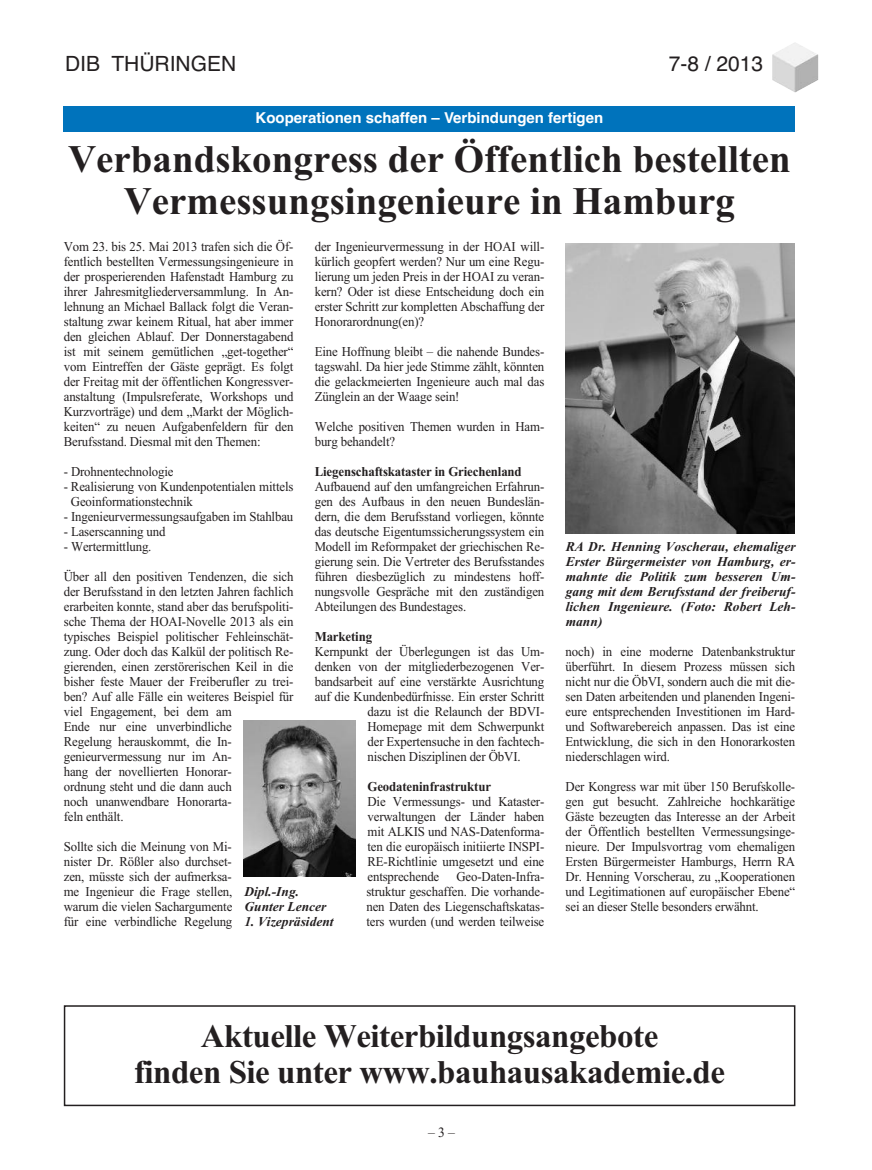
<style>
.page{position:relative;width:872px;height:1170px;background:#fff}
.page>*{position:absolute;margin:0;border:0;box-sizing:border-box;transform-origin:0 0}
.t1{font:700 39px/42px "Times New Roman";color:#231f20;text-align:center}
.t2{font:700 33px/36px "Times New Roman";letter-spacing:-.015em;color:#231f20;text-align:center}
.t3{font:21px "Helvetica";color:#231f20}
.t4{font:700 15px "Helvetica";color:#fff}
.t5{font:13.5px/15px "Times New Roman";letter-spacing:-.01em;color:#231f20;text-align:justify;scale:.95 1}
.t6{font:italic 700 13.5px/15px "Times New Roman";color:#231f20;text-align:justify}
.t7{font:700 13.5px "Times New Roman";letter-spacing:-.01em;color:#231f20;scale:.95 1}
</style>
<div class="page">
<img style="left:772px;top:43px;width:46px;height:50px">
<div style="left:64px;top:106px;width:731px;height:26px;background:#0073bc"></div>
<img style="left:566px;top:243px;width:228px;height:290px">
<img style="left:244px;top:720px;width:111px;height:156px">
<div style="left:64px;top:1005px;width:731px;height:101px;border:2px solid #231f20"></div>
<h3 class="t3" style="left:65px;top:52px;width:173px">DIB THÜRINGEN</h3>
<h3 class="t3" style="left:668px;top:52px;width:96px">7-8 / 2013</h3>
<p class="t4" style="left:256px;top:109px;width:349px">Kooperationen schaffen – Verbindungen fertigen</p>
<h1 class="t1" style="left:68px;top:137px;width:724px">Verbandskongress der Öffentlich bestellten<br>Vermessungsingenieure in Hamburg</h1>
<p class="t5" style="left:64px;top:239px;width:243px">Vom 23. bis 25. Mai 2013 trafen sich die Öf&shy;fentlich bestellten Vermessungsingenieure in der prosperierenden Hafenstadt Hamburg zu ihrer Jahresmitgliederversammlung. In An&shy;lehnung an Michael Ballack folgt die Veran&shy;staltung zwar keinem Ritual, hat aber immer den gleichen Ablauf. Der Donnerstagabend ist mit seinem gemütlichen „get-together“ vom Eintreffen der Gäste geprägt. Es folgt der Freitag mit der öffentlichen Kongressver&shy;anstaltung (Impulsreferate, Workshops und Kurzvorträge) und dem „Markt der Möglich&shy;keiten“ zu neuen Aufgabenfeldern für den Berufsstand. Diesmal mit den Themen:</p>
<p class="t5" style="left:64px;top:464px;width:117px">- Drohnentechnologie</p>
<p class="t5" style="left:71px;top:479px;width:236px;text-indent:-7px">- Realisierung von Kundenpotentialen mittels<br>Geoinformationstechnik</p>
<p class="t5" style="left:64px;top:509px;width:243px">- Ingenieurvermessungsaufgaben im Stahlbau</p>
<p class="t5" style="left:64px;top:524px;width:109px">- Laserscanning und</p>
<p class="t5" style="left:64px;top:539px;width:94px">- Wertermittlung.</p>
<p class="t5" style="left:64px;top:569px;width:243px;text-align:left">Über all den positiven Tendenzen, die sich der Berufsstand in den letzten Jahren fachlich erarbeiten konnte, stand aber das berufspoliti&shy;sche Thema der HOAI-Novelle 2013 als ein typisches Beispiel politischer Fehleinschät&shy;zung. Oder doch das Kalkül der politisch Re&shy;gierenden, einen zerstörerischen Keil in die bisher feste Mauer der Freiberufler zu trei&shy;ben? Auf alle Fälle ein weiteres Beispiel für viel Engagement, bei dem am<br>Ende nur eine unverbindliche<br>Regelung herauskommt, die In&shy;genieurvermessung nur im An-<br>hang der novellierten Honorar-<br>ordnung steht und die dann auch<br>noch unanwendbare Honorarta-<br>feln enthält.</p>
<p class="t5" style="left:64px;top:839px;width:179px">Sollte sich die Meinung von Mi&shy;nister Dr. Rößler also durchset&shy;zen, müsste sich der aufmerksa&shy;me Ingenieur die Frage stellen, warum die vielen Sachargumente für eine verbindliche Regelung</p>
<p class="t5" style="left:315px;top:239px;width:243px">der Ingenieurvermessung in der HOAI will&shy;kürlich geopfert werden? Nur um eine Regu&shy;lierung um jeden Preis in der HOAI zu veran&shy;kern? Oder ist diese Entscheidung doch ein erster Schritt zur kompletten Abschaffung der Honorarordnung(en)?</p>
<p class="t5" style="left:315px;top:344px;width:243px">Eine Hoffnung bleibt – die nahende Bundes&shy;tagswahl. Da hier jede Stimme zählt, könnten die gelackmeierten Ingenieure auch mal das Zünglein an der Waage sein!</p>
<p class="t5" style="left:315px;top:419px;width:243px">Welche positiven Themen wurden in Ham&shy;burg behandelt?</p>
<p class="t7" style="left:315px;top:463px;width:219px">Liegenschaftskataster in Griechenland</p>
<p class="t5" style="left:315px;top:479px;width:243px">Aufbauend auf den umfangreichen Erfahrun&shy;gen des Aufbaus in den neuen Bundeslän&shy;dern, die dem Berufsstand vorliegen, könnte das deutsche Eigentumssicherungssystem ein Modell im Reformpaket der griechischen Re&shy;gierung sein. Die Vertreter des Berufsstandes führen diesbezüglich zu mindestens hoff&shy;nungsvolle Gespräche mit den zuständigen Abteilungen des Bundestages.</p>
<p class="t7" style="left:315px;top:628px;width:62px">Marketing</p>
<p class="t5" style="left:315px;top:644px;width:243px">Kernpunkt der Überlegungen ist das Um-</p>
<p class="t5" style="left:315px;top:659px;width:243px">denken von der mitgliederbezogenen Ver-</p>
<p class="t5" style="left:315px;top:674px;width:243px">bandsarbeit auf eine verstärkte Ausrichtung</p>
<p class="t5" style="left:315px;top:689px;width:243px">auf die Kundenbedürfnisse. Ein erster Schritt</p>
<p class="t5" style="left:367px;top:704px;width:188px">dazu ist die Relaunch der BDVI-</p>
<p class="t5" style="left:367px;top:719px;width:188px">Homepage mit dem Schwerpunkt</p>
<p class="t5" style="left:367px;top:734px;width:188px">der Expertensuche in den fachtech-</p>
<p class="t5" style="left:367px;top:749px;width:163px">nischen Disziplinen der ÖbVI.</p>
<p class="t7" style="left:367px;top:778px;width:132px">Geodateninfrastruktur</p>
<p class="t5" style="left:367px;top:794px;width:188px">Die Vermessungs- und Kataster&shy;verwaltungen der Länder haben mit ALKIS und NAS-Datenforma&shy;ten die europäisch initiierte INSPI-RE-Richtlinie umgesetzt und eine entsprechende</p>
<p class="t6" style="left:566px;top:538px;width:231px">RA Dr. Henning Voscherau, ehemaliger Erster Bürgermeister von Hamburg, er&shy;mahnte die Politik zum besseren Um&shy;gang mit dem Berufsstand der freiberuf&shy;lichen Ingenieure. (Foto: Robert Leh&shy;mann)</p>
<p class="t5" style="left:565px;top:644px;width:243px">noch) in eine moderne Datenbankstruktur überführt. In diesem Prozess müssen sich nicht nur die ÖbVI, sondern auch die mit die&shy;sen Daten arbeitenden und planenden Ingeni&shy;eure entsprechenden Investitionen im Hard&shy;und Softwarebereich anpassen. Das ist eine Entwicklung, die sich in den Honorarkosten niederschlagen wird.</p>
<p class="t5" style="left:565px;top:779px;width:243px">Der Kongress war mit über 150 Berufskolle&shy;gen gut besucht. Zahlreiche hochkarätige Gäste bezeugten das Interesse an der Arbeit der Öffentlich bestellten Vermessungsinge&shy;nieure. Der Impulsvortrag vom ehemaligen Ersten Bürgermeister Hamburgs, Herrn RA Dr. Henning Vorscherau, zu „Kooperationen und Legitimationen auf europäischer Ebene“ sei an dieser Stelle besonders erwähnt.</p>
<p class="t5" style="left:366px;top:869px;width:189px;text-indent:90px">Geo-Daten-Infra&shy;struktur geschaffen. Die vorhande&shy;nen Daten des Liegenschaftskatas&shy;ters wurden (und werden teilweise</p>
<p class="t6" style="left:244px;top:884px;width:84px">Dipl.-Ing.<br>Gunter Lencer</p>
<p class="t6" style="left:244px;top:914px;width:91px">1. Vizepräsident</p>
<h2 class="t2" style="left:134px;top:1017px;width:592px">Aktuelle Weiterbildungsangebote<br>finden Sie unter www.bauhausakademie.de</h2>
</div>
